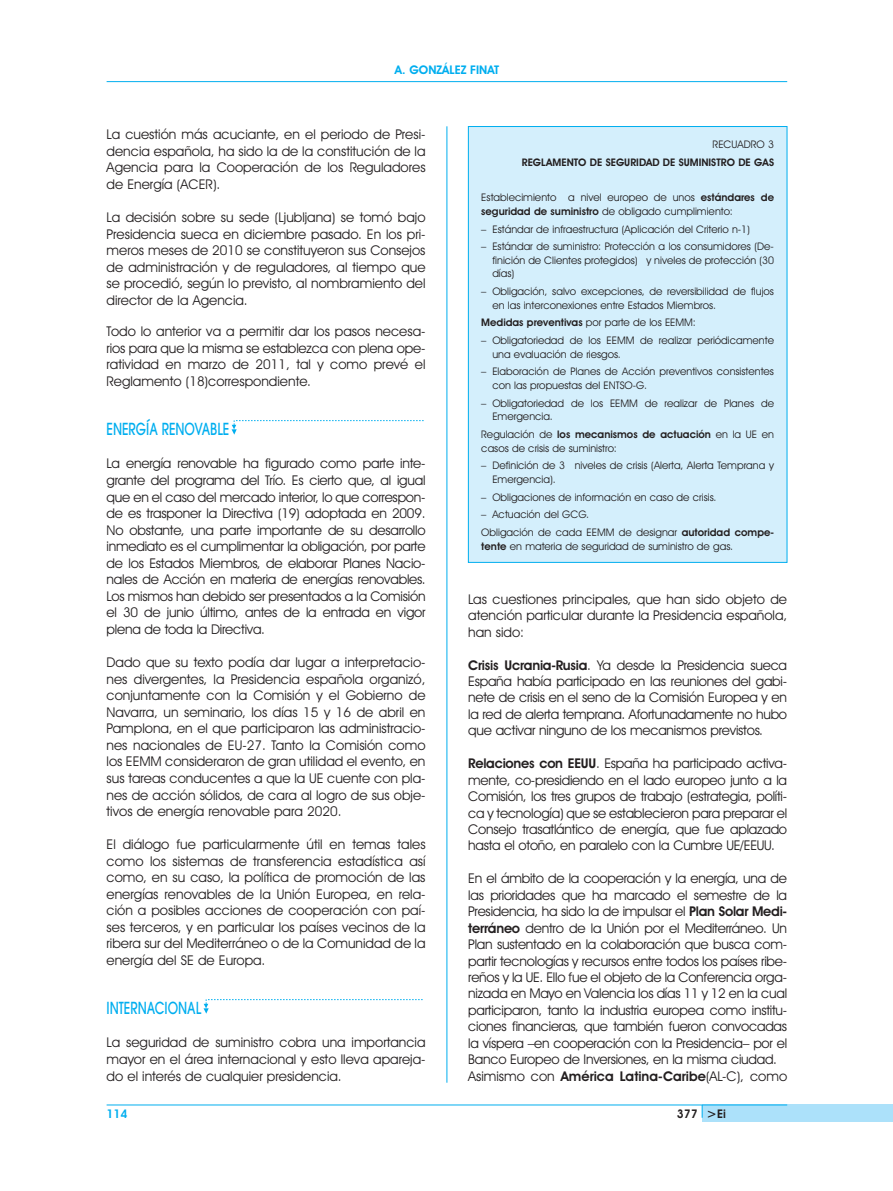
<style>
.page{position:relative;width:893px;height:1191px;background:#fff}
.page>*{position:absolute;margin:0;border:0;box-sizing:border-box;transform-origin:0 0}
.t1{font:500 16.5px "Avant Garde";color:#00aeef;scale:.75 1}
.t2{font:13.5px/16.5px "Avant Garde IT Cby BT";letter-spacing:-.015em;color:#231f20;text-align:justify}
.t3{font:600 12px "Avant Garde IT Cby BT";color:#00aeef}
.t4{font:600 12px "Avant Garde IT Cby BT";color:#231f20}
.t5{font:10.5px/13.5px "Avant Garde IT Cby BT";color:#231f20}
.t6{font:600 10.5px "Avant Garde IT Cby BT";color:#231f20}
.s1{font-weight:600}
.s2{font-weight:400}
.s3{font-size:12.75px}
</style>
<div class="page">
<hr style="left:107px;top:81px;width:680px;height:1px;background:#00aeef">
<svg style="left:203px;top:999px;width:220px;height:14px"></svg>
<svg style="left:231px;top:420px;width:192px;height:14px"></svg>
<hr style="left:446px;top:126px;width:1px;height:956px;background:#00aeef">
<div style="left:702px;top:1104px;width:191px;height:17px;background:#ace1fa"></div>
<hr style="left:107px;top:1104px;width:680px;height:1px;background:#00aeef">
<svg style="left:702px;top:1104px;width:1px;height:13px"></svg>
<div style="left:468px;top:126px;width:319px;height:436px;background:#d4effc"></div>
<div style="left:468px;top:126px;width:319px;height:436px;border:1px solid #00aeef"></div>
<p class="t3" style="left:395px;top:65px;width:106px">A. GONZÁLEZ FINAT</p>
<p class="t2" style="left:107px;top:128px;width:320px">La cuestión más acuciante, en el periodo de Presi&shy;dencia española, ha sido la de la constitución de la Agencia para la Cooperación de los Reguladores de Energía (ACER).</p>
<p class="t2" style="left:107px;top:210px;width:320px">La decisión sobre su sede (Ljubljana) se tomó bajo Presidencia sueca en diciembre pasado. En los pri&shy;meros meses de 2010 se constituyeron sus Consejos de administración y de reguladores, al tiempo que se procedió, según lo previsto, al nombramiento del director de la Agencia.</p>
<p class="t2" style="left:107px;top:324px;width:320px">Todo lo anterior va a permitir dar los pasos necesa&shy;rios para que la misma se establezca con plena ope&shy;ratividad en marzo de 2011, tal y como prevé el Reglamento (18)correspondiente.</p>
<p class="t1" style="left:107px;top:423px;width:165px">ENERGÍA RENOVABLE</p>
<p class="t2" style="left:107px;top:456px;width:320px">La energía renovable ha figurado como parte inte&shy;grante del programa del Trío. Es cierto que, al igual que en el caso del mercado interior, lo que correspon&shy;de es trasponer la Directiva (19) adoptada en 2009.<br>No obstante, una parte importante de su desarrollo inmediato es el cumplimentar la obligación, por parte de los Estados Miembros, de elaborar Planes Nacio&shy;nales de Acción en materia de energías renovables.<br>Los mismos han debido ser presentados a la Comisión el 30 de junio último, antes de la entrada en vigor plena de toda la Directiva.</p>
<p class="t2" style="left:107px;top:655px;width:320px">Dado que su texto podía dar lugar a interpretacio&shy;nes divergentes, la Presidencia española organizó, conjuntamente con la Comisión y el Gobierno de Navarra, un seminario, los días 15 y 16 de abril en Pamplona, en el que participaron las administracio&shy;nes nacionales de EU-27. Tanto la Comisión como los EEMM consideraron de gran utilidad el evento, en sus tareas conducentes a que la UE cuente con pla&shy;nes de acción sólidos, de cara al logro de sus obje&shy;tivos de energía renovable para 2020.</p>
<p class="t2" style="left:107px;top:837px;width:320px">El diálogo fue particularmente útil en temas tales como los sistemas de transferencia estadística así como, en su caso, la política de promoción de las energías renovables de la Unión Europea, en rela&shy;ción a posibles acciones de cooperación con paí&shy;ses terceros, y en particular los países vecinos de la ribera sur del Mediterráneo o de la Comunidad de la energía del SE de Europa.</p>
<p class="t1" style="left:107px;top:1001px;width:128px">INTERNACIONAL</p>
<p class="t2" style="left:107px;top:1035px;width:320px">La seguridad de suministro cobra una importancia mayor en el área internacional y esto lleva apareja&shy;do el interés de cualquier presidencia.</p>
<p class="t5" style="left:712px;top:138px;width:63px">RECUADRO 3</p>
<p class="t6" style="left:522px;top:158px;width:254px">REGLAMENTO DE SEGURIDAD DE SUMINISTRO DE GAS</p>
<p class="t5" style="left:481px;top:192px;width:294px">Establecimiento a nivel europeo de unos <span class="s1">estándares de seguridad de suministro</span> de obligado cumplimiento:</p>
<p class="t5" style="left:481px;top:223px;width:270px">– Estándar de infraestructura (Aplicación del Criterio n-1)</p>
<p class="t5" style="left:492px;top:241px;width:283px;text-align:justify;text-indent:-11px">– Estándar de suministro: Protección a los consumidores (De&shy;finición de Clientes protegidos) y niveles de protección (30 días)</p>
<p class="t5" style="left:492px;top:286px;width:283px;text-indent:-11px">– Obligación, salvo excepciones, de reversibilidad de flujos en las interconexiones entre Estados Miembros.</p>
<p class="t6" style="left:481px;top:319px;width:216px">Medidas preventivas <span class="s2">por parte de los EEMM:</span></p>
<p class="t5" style="left:492px;top:335px;width:283px;text-indent:-11px">– Obligatoriedad de los EEMM de realizar periódicamente una evaluación de riesgos.</p>
<p class="t5" style="left:492px;top:366px;width:283px;text-indent:-11px">– Elaboración de Planes de Acción preventivos consistentes con las propuestas del ENTSO-G.</p>
<p class="t5" style="left:492px;top:397px;width:283px;text-indent:-11px">– Obligatoriedad de los EEMM de realizar de Planes de<br>Emergencia.</p>
<p class="t5" style="left:481px;top:428px;width:294px">Regulación de <span class="s1">los mecanismos de actuación</span> en la UE en casos de crisis de suministro:</p>
<p class="t5" style="left:492px;top:460px;width:283px;text-indent:-11px">– Definición de 3 niveles de crisis (Alerta, Alerta Temprana y<br>Emergencia).</p>
<p class="t5" style="left:481px;top:491px;width:236px">– Obligaciones de información en caso de crisis.</p>
<p class="t5" style="left:481px;top:506px;width:294px;line-height:17.7px">– Actuación del GCG.<br>Obligación de cada EEMM de designar <span class="s1">autoridad compe-</span></p>
<p class="t5" style="left:481px;top:540px;width:253px"><span class="s1">tente</span> en materia de seguridad de suministro de gas.</p>
<p class="t2" style="left:468px;top:592px;width:320px">Las cuestiones principales, que han sido objeto de atención particular durante la Presidencia española, han sido:</p>
<p class="t2" style="left:468px;top:657px;width:320px"><span class="s1">Crisis Ucrania-Rusia</span>. Ya desde la Presidencia sueca España había participado en las reuniones del gabi&shy;nete de crisis en el seno de la Comisión Europea y en la red de alerta temprana. Afortunadamente no hubo que activar ninguno de los mecanismos previstos.</p>
<p class="t2" style="left:468px;top:756px;width:320px"><span class="s1">Relaciones con EEUU</span>. España ha participado activa&shy;mente, co-presidiendo en el lado europeo junto a la Comisión, los tres grupos de trabajo (estrategia, políti&shy;ca y tecnología) que se establecieron para preparar el Consejo trasatlántico de energía, que fue aplazado hasta el otoño, en paralelo con la Cumbre UE/EEUU.</p>
<p class="t2" style="left:468px;top:871px;width:320px;text-align:left">En el ámbito de la cooperación y la energía, una de las prioridades que ha marcado el semestre de la Presidencia, ha sido la de impulsar el <span class="s1">Plan Solar Medi&shy;terráneo</span> dentro de la Unión por el Mediterráneo. Un Plan sustentado en la colaboración que busca com&shy;partir tecnologías y recursos entre todos los países ribe&shy;reños y la UE. Ello fue el objeto de la Conferencia orga&shy;nizada en Mayo en Valencia los días 11 y 12 en la cual participaron, tanto la industria europea como institu&shy;ciones financieras, que también fueron convocadas la víspera –en cooperación con la Presidencia– por el Banco Europeo de Inversiones, en la misma ciudad.<br>Asimismo con <span class="s1">América Latina-Caribe</span>(AL-C), como</p>
<p class="t3" style="left:107px;top:1108px;width:22px">114</p>
<p class="t4" style="left:677px;top:1108px;width:50px">377 <span class="s3">&gt;</span>Ei</p>
</div>
